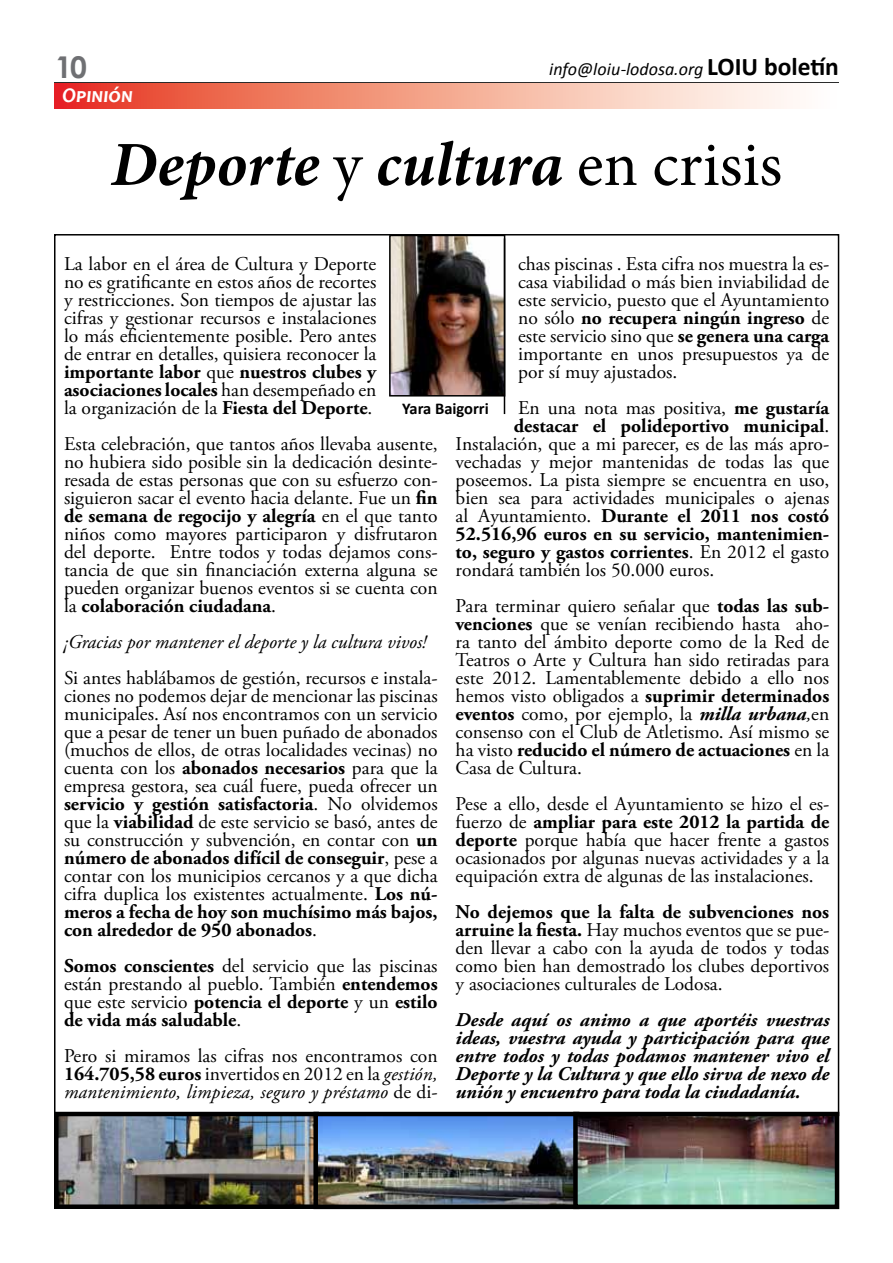
<style>
.page{position:relative;width:893px;height:1263px;background:#fff}
.page>*{position:absolute;margin:0;border:0;box-sizing:border-box;transform-origin:0 0}
.t1{font:italic 700 63px "Minion Pro";color:#000}
.t2{font:700 30px "Century Gothic";color:#6f7073}
.t3{font:italic 700 21px "Candara";color:#fff}
.t4{font:19.5px/18px "Adobe Garamond Pro";color:#000;text-align:justify}
.t5{font:italic 700 19.5px/18px "Adobe Garamond Pro";color:#000;text-align:justify}
.t6{font:700 19.5px "Adobe Garamond Pro";color:#000}
.t7{font:italic 19.5px "Adobe Garamond Pro";color:#000}
.t8{font:italic 18px "Calibri";color:#000}
.t9{font:700 16.5px "Calibri";color:#000}
.s1{font-weight:700;font-style:normal;font-size:25.5px}
.s2{font-weight:400;font-style:normal}
.s3{font-weight:700}
.s4{font-weight:400}
.s5{font-weight:700;font-style:italic}
.s6{font-style:italic}
</style>
<div class="page">
<hr style="left:54px;top:82px;width:785px;height:2px;background:#000">
<img style="left:392px;top:238px;width:110px;height:155px">
<div style="left:389px;top:235px;width:116px;height:161px;border:2px solid #000"></div>
<hr style="left:504px;top:238px;width:1px;height:176px;background:#000">
<svg style="left:54px;top:84px;width:739px;height:24px;background:#f39d8a"></svg>
<img style="left:59px;top:1117px;width:254px;height:87px">
<div style="left:54px;top:1112px;width:265px;height:97px;border:4px solid #000"></div>
<img style="left:318px;top:1117px;width:255px;height:87px">
<div style="left:313px;top:1112px;width:266px;height:97px;border:4px solid #000"></div>
<img style="left:578px;top:1117px;width:256px;height:87px">
<div style="left:573px;top:1112px;width:266px;height:97px;border:4px solid #000"></div>
<h2 class="t2" style="left:55px;top:48px;width:33px">10</h2>
<p class="t8" style="left:549px;top:57px;width:291px">info@loiu-lodosa.org <span class="s1">LOIU boletín</span></p>
<p class="t3" style="left:63px;top:82px;width:72px">Opinión</p>
<h1 class="t1" style="left:111px;top:120px;width:673px">Deporte <span class="s2">y</span> cultura <span class="s2">en crisis</span></h1>
<p class="t4" style="left:518px;top:255px;width:313px">chas piscinas . Esta cifra nos muestra la es&shy;casa viabilidad o más bien inviabilidad de este servicio, puesto que el Ayuntamiento no sólo <span class="s3">no recupera ningún ingreso</span> de este servicio sino que <span class="s3">se genera una carga </span>importante en unos presupuestos ya de por sí muy ajustados.</p>
<p class="t4" style="left:518px;top:399px;width:313px">En una nota mas positiva, <span class="s3">me gustaría</span></p>
<p class="t6" style="left:514px;top:414px;width:317px">destacar el polideportivo municipal<span class="s4">.</span></p>
<p class="t4" style="left:456px;top:435px;width:375px">Instalación, que a mi parecer, es de las más apro-</p>
<p class="t4" style="left:456px;top:453px;width:375px">vechadas y mejor mantenidas de todas las que</p>
<p class="t4" style="left:456px;top:471px;width:375px">poseemos. La pista siempre se encuentra en uso,</p>
<p class="t4" style="left:456px;top:489px;width:375px">bien sea para actividades municipales o ajenas</p>
<p class="t6" style="left:456px;top:504px;width:375px"><span class="s4">al Ayuntamiento.</span> Durante el 2011 nos costó</p>
<p class="t6" style="left:456px;top:522px;width:375px">52.516,96 euros en su servicio, mantenimien-</p>
<p class="t6" style="left:456px;top:540px;width:375px">to, seguro y gastos corrientes<span class="s4">. En 2012 el gasto</span></p>
<p class="t4" style="left:456px;top:561px;width:260px">rondará también los 50.000 euros.</p>
<p class="t4" style="left:456px;top:597px;width:375px">Para terminar quiero señalar que <span class="s3">todas las sub&shy;venciones</span> que se venían recibiendo hasta aho&shy;ra tanto del ámbito deporte como de la Red de Teatros o Arte y Cultura han sido retiradas para este 2012. Lamentablemente debido a ello nos hemos visto obligados a <span class="s3">suprimir determinados eventos</span> como, por ejemplo, la <span class="s5">milla urbana</span><span class="s6">,</span>en consenso con el Club de Atletismo. Así mismo se ha visto <span class="s3">reducido el número de actuaciones</span> en la Casa de Cultura.</p>
<p class="t4" style="left:456px;top:795px;width:375px">Pese a ello, desde el Ayuntamiento se hizo el es&shy;fuerzo de <span class="s3">ampliar para este 2012 la partida de deporte</span> porque había que hacer frente a gastos ocasionados por algunas nuevas actividades y a la equipación extra de algunas de las instalaciones.</p>
<p class="t4" style="left:456px;top:903px;width:375px"><span class="s3">No dejemos que la falta de subvenciones nos arruine la fiesta.</span> Hay muchos eventos que se pue&shy;den llevar a cabo con la ayuda de todos y todas como bien han demostrado los clubes deportivos y asociaciones culturales de Lodosa.</p>
<p class="t5" style="left:456px;top:1011px;width:375px">Desde aquí os animo a que aportéis vuestras ideas, vuestra ayuda y participación para que entre todos y todas podamos mantener vivo el Deporte y la Cultura y que ello sirva de nexo de unión y encuentro para toda la ciudadanía.</p>
<p class="t4" style="left:64px;top:256px;width:314px">La labor en el área de Cultura y Deporte no es gratificante en estos años de recortes y restricciones. Son tiempos de ajustar las cifras y gestionar recursos e instalaciones lo más eficientemente posible. Pero antes de entrar en detalles, quisiera reconocer la <span class="s3">importante labor</span> que <span class="s3">nuestros clubes y asociaciones locales</span> han desempeñado en la organización de la <span class="s3">Fiesta del Deporte</span>.</p>
<p class="t4" style="left:64px;top:435px;width:375px">Esta celebración, que tantos años llevaba ausente, no hubiera sido posible sin la dedicación desinte&shy;resada de estas personas que con su esfuerzo con&shy;siguieron sacar el evento hacia delante. Fue un <span class="s3">fin de semana de regocijo y alegría</span> en el que tanto niños como mayores participaron y disfrutaron del deporte. Entre todos y todas dejamos cons&shy;tancia de que sin financiación externa alguna se pueden organizar buenos eventos si se cuenta con la <span class="s3">colaboración ciudadana</span>.</p>
<p class="t7" style="left:64px;top:630px;width:364px">¡Gracias por mantener el deporte y la cultura vivos!</p>
<p class="t4" style="left:64px;top:669px;width:375px">Si antes hablábamos de gestión, recursos e instala&shy;ciones no podemos dejar de mencionar las piscinas municipales. Así nos encontramos con un servicio que a pesar de tener un buen puñado de abonados (muchos de ellos, de otras localidades vecinas) no cuenta con los <span class="s3">abonados necesarios</span> para que la empresa gestora, sea cuál fuere, pueda ofrecer un <span class="s3">servicio y gestión satisfactoria</span>. No olvidemos que la <span class="s3">viabilidad</span> de este servicio se basó, antes de su construcción y subvención, en contar con <span class="s3">un número de abonados difícil de conseguir</span>, pese a contar con los municipios cercanos y a que dicha cifra duplica los existentes actualmente. <span class="s3">Los nú&shy;meros a fecha de hoy son muchísimo más bajos, con alrededor de 950 abonados</span>.</p>
<p class="t4" style="left:64px;top:957px;width:375px"><span class="s3">Somos conscientes</span> del servicio que las piscinas están prestando al pueblo. También <span class="s3">entendemos </span>que este servicio <span class="s3">potencia el deporte</span> y un <span class="s3">estilo de vida más saludable</span>.</p>
<p class="t4" style="left:64px;top:1047px;width:375px">Pero si miramos las cifras nos encontramos con <span class="s3">164.705,58 euros</span> invertidos en 2012 en la <span class="s6">gestión, mantenimiento, limpieza, seguro y préstamo</span> de di-</p>
<p class="t9" style="left:402px;top:398px;width:88px">Yara Baigorri</p>
</div>
